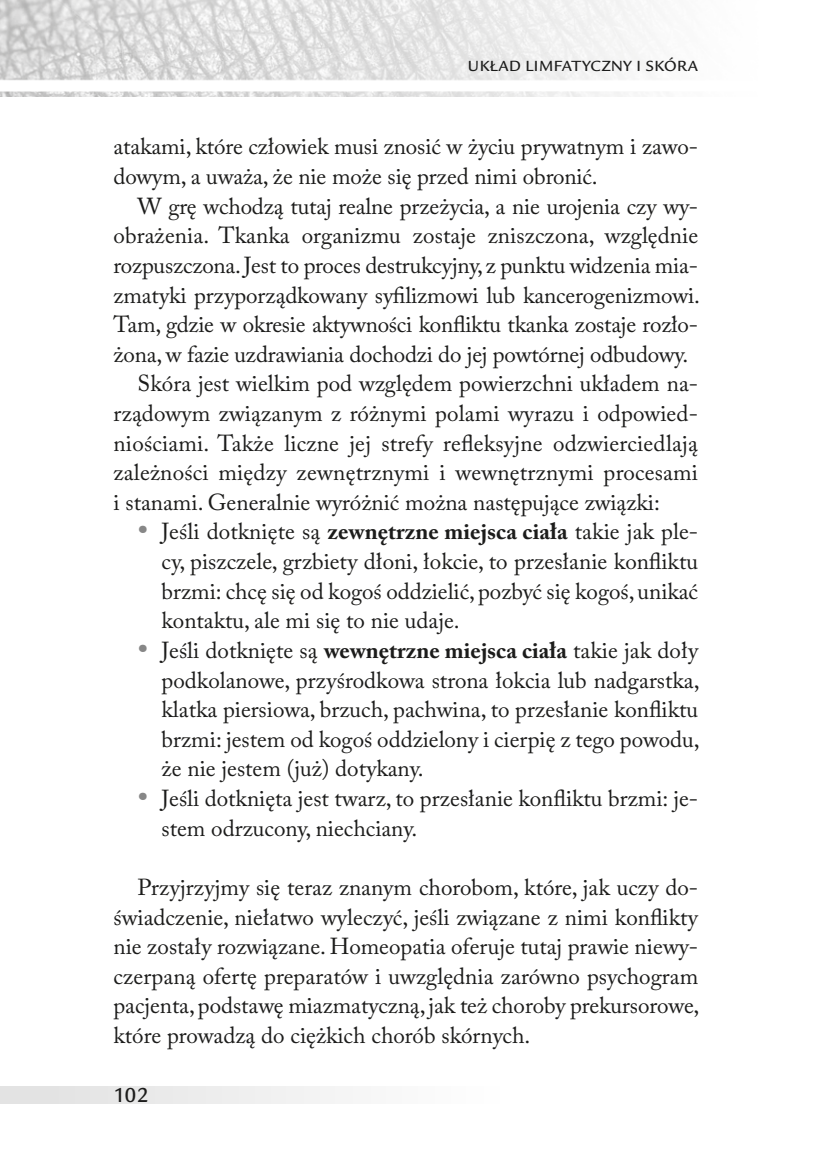
<style>
.page{position:relative;width:823px;height:1163px;background:#fff}
.page>*{position:absolute;margin:0;border:0;box-sizing:border-box;transform-origin:0 0}
.t1{font:23px/29.6px "Adobe Caslon Pro";color:#1c1c1b;text-align:justify}
.t2{font:500 22px "Legacy Sans Itc TOT";color:#1c1c1b}
.t3{font:500 16px "Legacy Sans Itc TOT";letter-spacing:.035em;color:#1c1c1b}
.s1{font-size:32px;color:#878787}
.s2{font-weight:700}
</style>
<div class="page">
<img style="left:0;top:0;width:654px;height:96px">
<div style="left:0;top:1086px;width:550px;height:17px;background:linear-gradient(to right,#e1e1e1,#fff)"></div>
<p class="t3" style="left:467px;top:57px;width:231px">UKŁAD LIMFATYCZNY I SKÓRA</p>
<p class="t1" style="left:113px;top:132px;width:585px">atakami, które człowiek musi znosić w życiu prywatnym i zawo&shy;dowym, a uważa, że nie może się przed nimi obronić.</p>
<p class="t1" style="left:137px;top:191px;width:562px">W grę wchodzą tutaj realne przeżycia, a nie urojenia czy wy-</p>
<p class="t1" style="left:113px;top:220px;width:586px">obrażenia. Tkanka organizmu zostaje zniszczona, względnie</p>
<p class="t1" style="left:113px;top:250px;width:585px">rozpuszczona. Jest to proces destrukcyjny, z punktu widzenia mia-</p>
<p class="t1" style="left:113px;top:280px;width:584px">zmatyki przyporządkowany syfilizmowi lub kancerogenizmowi.</p>
<p class="t1" style="left:113px;top:309px;width:585px">Tam, gdzie w okresie aktywności konfliktu tkanka zostaje rozło-</p>
<p class="t1" style="left:113px;top:339px;width:572px">żona, w fazie uzdrawiania dochodzi do jej powtórnej odbudowy.</p>
<p class="t1" style="left:137px;top:368px;width:562px">Skóra jest wielkim pod względem powierzchni układem na-</p>
<p class="t1" style="left:113px;top:398px;width:585px">rządowym związanym z różnymi polami wyrazu i odpowied-</p>
<p class="t1" style="left:113px;top:428px;width:585px">niościami. Także liczne jej strefy refleksyjne odzwierciedlają</p>
<p class="t1" style="left:113px;top:457px;width:585px">zależności między zewnętrznymi i wewnętrznymi procesami</p>
<p class="t1" style="left:113px;top:487px;width:547px">i stanami. Generalnie wyróżnić można następujące związki:</p>
<p class="t1" style="left:161px;top:516px;width:538px;text-indent:-24px"><span class="s1">•</span> Jeśli dotknięte są <span class="s2">zewnętrzne miejsca ciała</span> takie jak ple&shy;cy, piszczele, grzbiety dłoni, łokcie, to przesłanie konfliktu brzmi: chcę się od kogoś oddzielić, pozbyć się kogoś, unikać kontaktu, ale mi się to nie udaje.</p>
<p class="t1" style="left:161px;top:635px;width:539px;text-indent:-24px"><span class="s1">•</span> Jeśli dotknięte są <span class="s2">wewnętrzne miejsca ciała</span> takie jak doły podkolanowe, przyśrodkowa strona łokcia lub nadgarstka, klatka piersiowa, brzuch, pachwina, to przesłanie konfliktu brzmi: jestem od kogoś oddzielony i cierpię z tego powodu, że nie jestem (już) dotykany.</p>
<p class="t1" style="left:161px;top:783px;width:537px;text-indent:-24px"><span class="s1">•</span> Jeśli dotknięta jest twarz, to przesłanie konfliktu brzmi: je&shy;stem odrzucony, niechciany.</p>
<p class="t1" style="left:113px;top:872px;width:587px;text-indent:24px">Przyjrzyjmy się teraz znanym chorobom, które, jak uczy do&shy;świadczenie, niełatwo wyleczyć, jeśli związane z nimi konflikty nie zostały rozwiązane. Homeopatia oferuje tutaj prawie niewy&shy;czerpaną ofertę preparatów i uwzględnia zarówno psychogram pacjenta, podstawę miazmatyczną, jak też choroby prekursorowe, które prowadzą do ciężkich chorób skórnych.</p>
<p class="t2" style="left:113px;top:1082px;width:37px">102</p>
</div>
